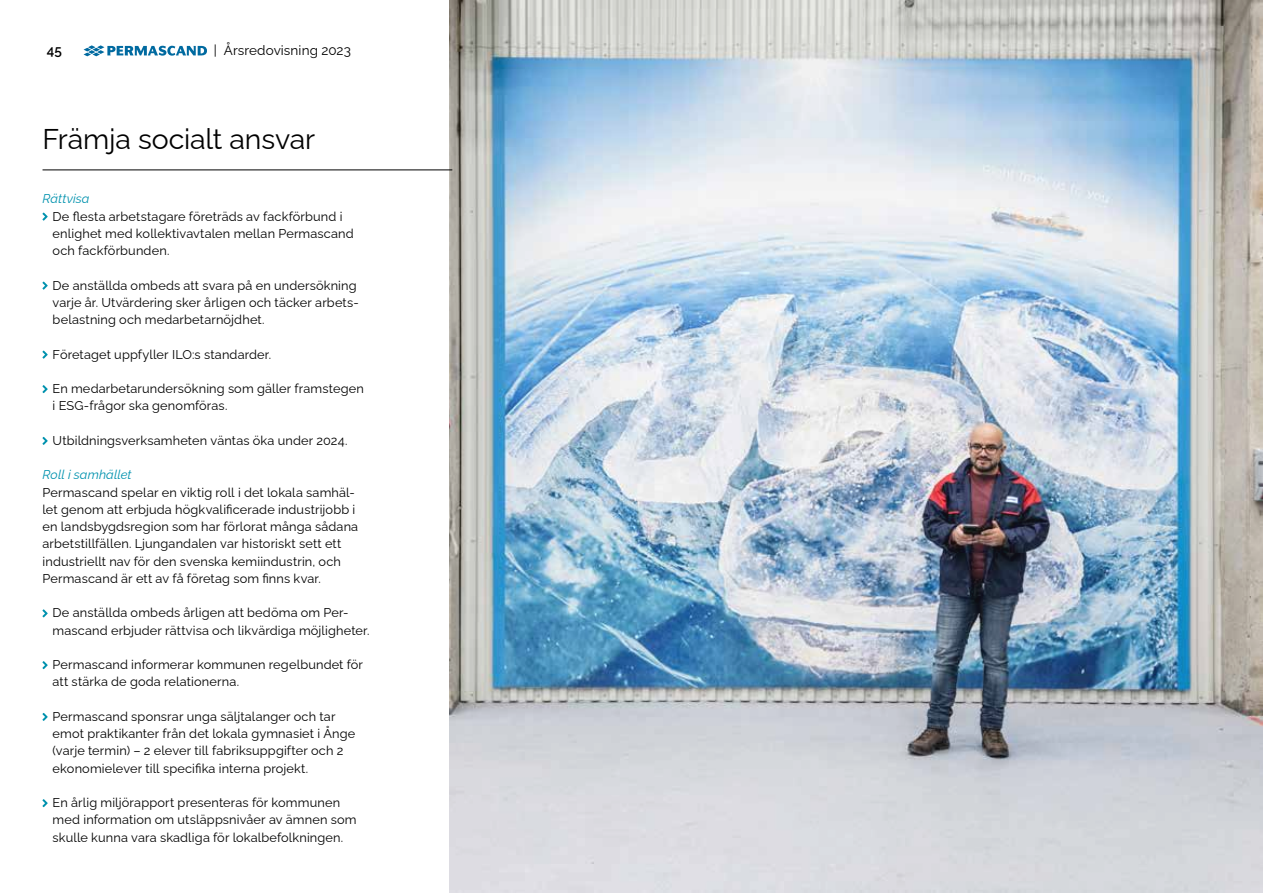
<style>
.page{position:relative;width:1263px;height:893px;background:#fff}
.page>*{position:absolute;margin:0;border:0;box-sizing:border-box;transform-origin:0 0}
.t1{font:28.5px "Raleway";letter-spacing:-.005em;color:#000}
.t2{font:13.5px "Raleway";letter-spacing:.005em;color:#000}
.t3{font:600 13.5px "Raleway";color:#000}
.t4{font:12.75px/17.2px "Raleway";letter-spacing:.01em;color:#000}
.t5{font:italic 12.75px "Raleway";letter-spacing:.01em;color:#0092ae}
</style>
<div class="page">
<svg style="left:84px;top:45px;width:123px;height:11px"></svg>
<img style="left:449px;top:0;width:814px;height:893px">
<hr style="left:43px;top:170px;width:409px;height:1px;background:#000">
<svg style="left:43px;top:213px;width:5px;height:8px"></svg>
<svg style="left:43px;top:282px;width:5px;height:8px"></svg>
<svg style="left:43px;top:351px;width:5px;height:8px"></svg>
<svg style="left:43px;top:385px;width:5px;height:8px"></svg>
<svg style="left:43px;top:437px;width:5px;height:8px"></svg>
<svg style="left:43px;top:609px;width:5px;height:8px"></svg>
<svg style="left:43px;top:661px;width:5px;height:8px"></svg>
<svg style="left:43px;top:713px;width:5px;height:8px"></svg>
<svg style="left:43px;top:799px;width:5px;height:8px"></svg>
<p class="t3" style="left:47px;top:40px;width:17px">45</p>
<p class="t2" style="left:214px;top:40px;width:138px">| Årsredovisning 2023</p>
<h1 class="t1" style="left:43px;top:117px;width:274px">Främja socialt ansvar</h1>
<p class="t5" style="left:43px;top:189px;width:49px">Rättvisa</p>
<p class="t4" style="left:53px;top:206px;width:303px">De flesta arbetstagare företräds av fackförbund i enlighet med kollektivavtalen mellan Permascand och fackförbunden.</p>
<p class="t4" style="left:53px;top:275px;width:308px">De anställda ombeds att svara på en undersökning varje år. Utvärdering sker årligen och täcker arbets&shy;belastning och medarbetarnöjdhet.</p>
<p class="t4" style="left:53px;top:344px;width:220px">Företaget uppfyller ILO:s standarder.</p>
<p class="t4" style="left:53px;top:379px;width:313px">En medarbetarundersökning som gäller framstegen i ESG-frågor ska genomföras.</p>
<p class="t4" style="left:53px;top:430px;width:296px">Utbildningsverksamheten väntas öka under 2024.</p>
<p class="t5" style="left:43px;top:465px;width:91px">Roll i samhället</p>
<p class="t4" style="left:43px;top:482px;width:317px">Permascand spelar en viktig roll i det lokala samhäl&shy;let genom att erbjuda högkvalificerade industrijobb i en landsbygdsregion som har förlorat många sådana arbetstillfällen. Ljungandalen var historiskt sett ett industriellt nav för den svenska kemiindustrin, och Permascand är ett av få företag som finns kvar.</p>
<p class="t4" style="left:53px;top:603px;width:318px">De anställda ombeds årligen att bedöma om Per&shy;mascand erbjuder rättvisa och likvärdiga möjligheter.</p>
<p class="t4" style="left:53px;top:655px;width:312px">Permascand informerar kommunen regelbundet för att stärka de goda relationerna.</p>
<p class="t4" style="left:53px;top:706px;width:304px">Permascand sponsrar unga säljtalanger och tar emot praktikanter från det lokala gymnasiet i Ånge (varje termin) – 2 elever till fabriksuppgifter och 2 ekonomielever till specifika interna projekt.</p>
<p class="t4" style="left:53px;top:793px;width:305px">En årlig miljörapport presenteras för kommunen med information om utsläppsnivåer av ämnen som skulle kunna vara skadliga för lokalbefolkningen.</p>
</div>
